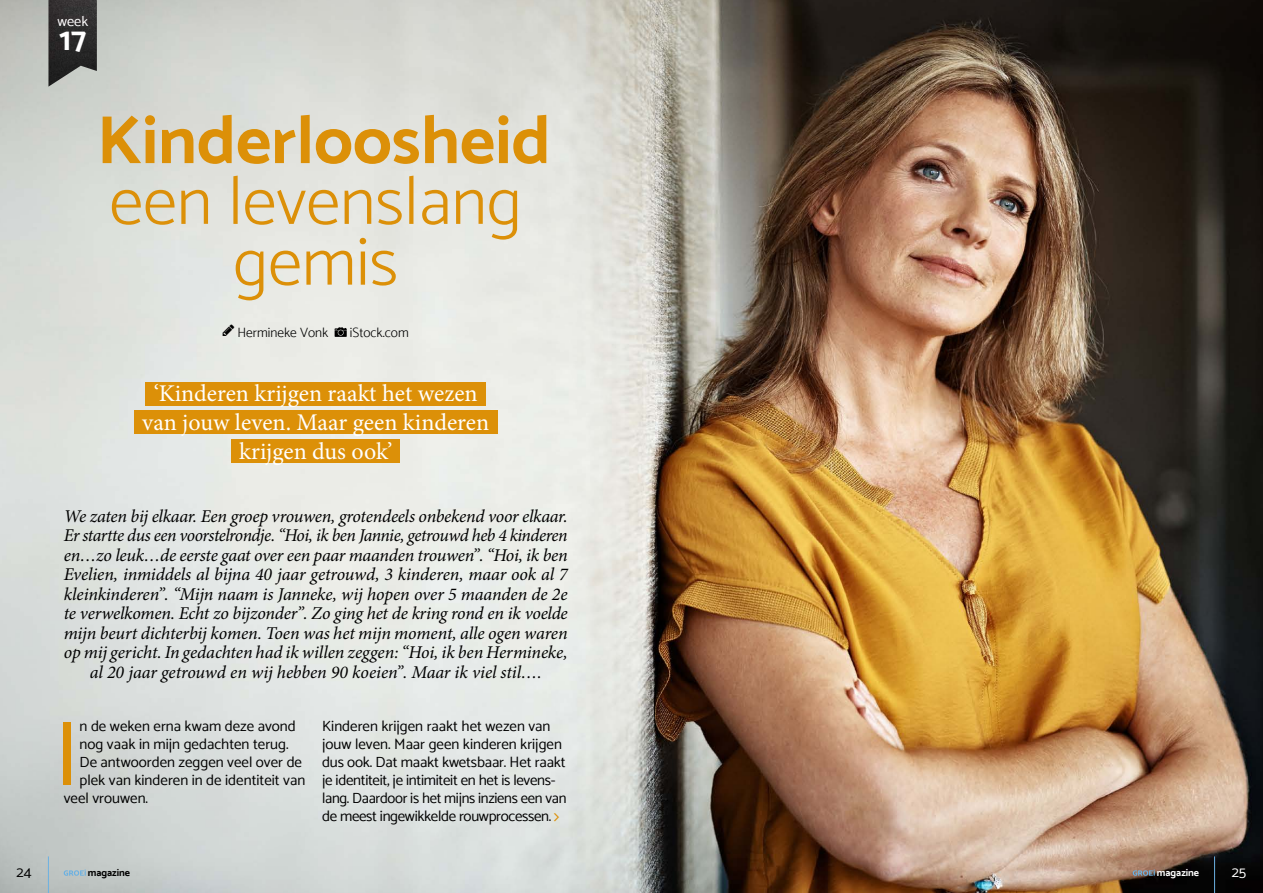
<style>
.page{position:relative;width:1263px;height:893px;background:#fff}
.page>*{position:absolute;margin:0;border:0;box-sizing:border-box;transform-origin:0 0}
.t1{font:92.4px "Mosk Normal 400";color:#dc9008}
.t2{font:68.4px/60.8px "Mosk Light 300";color:#dc9008;text-align:center}
.t3{font:68.4px "Mosk Bold 700";color:#dc9008}
.t4{font:32.7px "Mosk Bold 700";color:#fff}
.t5{font:24px/28.8px "Minion Pro";color:#fff;text-align:center}
.t6{font:italic 18px/19.5px "Minion Pro";letter-spacing:-.015em;color:#000;text-align:center}
.t7{font:15px/18px "Mosk Normal 400";letter-spacing:-.02em;color:#000}
.t8{font:15px "Mosk Normal 400";color:#000}
.t9{font:15px "Mosk Normal 400";color:#fff}
.t10{font:14.4px "Mosk Normal 400";color:#fff}
.t11{font:13.5px "Mosk Light 300";color:#000}
.t12{font:10.2px "Mosk Bold 700";color:#000}
.t13{font:10.2px "Mosk Bold 700";color:#fff}
</style>
<div class="page">
<img style="left:0;top:0;width:1263px;height:893px">
<svg style="left:335px;top:327px;width:12px;height:10px"></svg>
<div style="left:146px;top:382px;width:340px;height:23px;background:#dc9008"></div>
<div style="left:134px;top:410px;width:363px;height:24px;background:#dc9008"></div>
<div style="left:231px;top:439px;width:169px;height:24px;background:#dc9008"></div>
<hr style="left:1214px;top:856px;width:1px;height:37px;background:#6bb1e2">
<svg style="left:1133px;top:870px;width:22px;height:6px"></svg>
<hr style="left:48px;top:856px;width:1px;height:37px;background:#6bb1e2">
<svg style="left:64px;top:870px;width:22px;height:6px"></svg>
<img style="left:48px;top:0;width:49px;height:87px">
<svg style="left:223px;top:325px;width:11px;height:11px"></svg>
<svg style="left:554px;top:813px;width:5px;height:8px"></svg>
<p class="t10" style="left:57px;top:13px;width:32px">week</p>
<h3 class="t4" style="left:59px;top:19px;width:29px">17</h3>
<h2 class="t3" style="left:97px;top:99px;width:455px">Kinderloosheid</h2>
<h2 class="t2" style="left:109px;top:170px;width:414px">een levenslang gemis</h2>
<p class="t11" style="left:237px;top:325px;width:92px">Hermineke Vonk</p>
<p class="t11" style="left:350px;top:325px;width:60px">iStock.com</p>
<h3 class="t5" style="left:142px;top:379px;width:348px">‘Kinderen krijgen raakt het wezen van jouw leven. Maar geen kinderen krijgen dus ook’</h3>
<p class="t6" style="left:64px;top:506px;width:505px">We zaten bij elkaar. Een groep vrouwen, grotendeels onbekend voor elkaar.<br>Er startte dus een voorstelrondje. “Hoi, ik ben Jannie, getrouwd heb 4 kinderen en…zo leuk…de eerste gaat over een paar maanden trouwen”. “Hoi, ik ben Evelien, inmiddels al bijna 40 jaar getrouwd, 3 kinderen, maar ook al 7 kleinkinderen”. “Mijn naam is Janneke, wij hopen over 5 maanden de 2e te verwelkomen. Echt zo bijzonder”. Zo ging het de kring rond en ik voelde mijn beurt dichterbij komen. Toen was het mijn moment, alle ogen waren op mij gericht. In gedachten had ik willen zeggen: “Hoi, ik ben Hermineke, al 20 jaar getrouwd en wij hebben 90 koeien”. Maar ik viel stil….</p>
<h1 class="t1" style="left:55px;top:700px;width:26px">I</h1>
<p class="t8" style="left:80px;top:718px;width:218px">n de weken erna kwam deze avond</p>
<p class="t7" style="left:322px;top:717px;width:246px">Kinderen krijgen raakt het wezen van jouw leven. Maar geen kinderen krijgen dus ook. Dat maakt kwetsbaar. Het raakt je identiteit, je intimiteit en het is levens&shy;lang. Daardoor is het mijns inziens een van de meest ingewikkelde rouwprocessen.</p>
<p class="t8" style="left:80px;top:736px;width:210px">nog vaak in mijn gedachten terug.</p>
<p class="t8" style="left:80px;top:754px;width:224px">De antwoorden zeggen veel over de</p>
<p class="t8" style="left:80px;top:772px;width:227px">plek van kinderen in de identiteit van</p>
<p class="t8" style="left:64px;top:790px;width:86px">veel vrouwen.</p>
<p class="t8" style="left:16px;top:864px;width:17px">24</p>
<p class="t12" style="left:88px;top:866px;width:44px">magazine</p>
<p class="t13" style="left:1157px;top:866px;width:44px">magazine</p>
<p class="t9" style="left:1232px;top:864px;width:16px">25</p>
</div>
